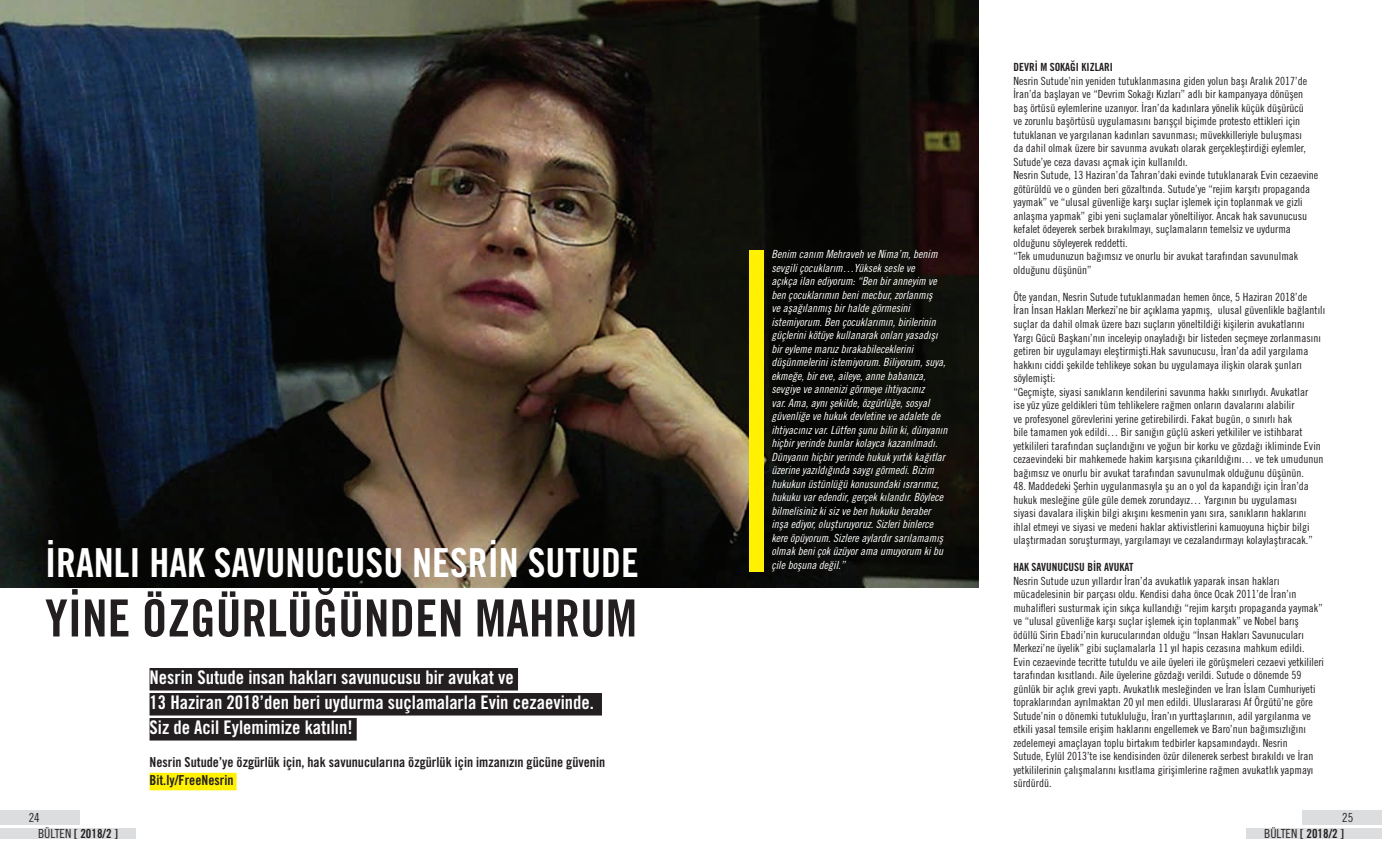
<style>
.page{position:relative;width:1382px;height:851px;background:#fff}
.page>*{position:absolute;margin:0;border:0;box-sizing:border-box;transform-origin:0 0}
.t1{font:51.25px "Trade Gothic LT Std Bd Cn 20";color:#231f20}
.t2{font:40px "Trade Gothic LT Std Bd Cn 20";color:#fff}
.t3{font:18.75px/25px "Trade Gothic LT Std Bd Cn 20";color:#fff}
.t4{font:13.75px/18px "Trade Gothic LT Std Bd Cn 20";color:#231f20}
.t5{font:12.5px "Trade Gothic LT Std Bd Cn 20";color:#231f20}
.t6{font:12.5px "Trade Gothic LT Std Cn 18";color:#231f20}
.t7{font:11.25px/13.5px "Trade Gothic LT Std Cn 18";color:#231f20}
.t8{font:11.25px/13.5px "Trade Gothic LT Std Cn 18 Obl";color:#fff}
.t9{font:11.25px "Trade Gothic LT Std Bd Cn 20";color:#231f20}
.s1{font-family:"Trade Gothic LT Std Cn 18"}
</style>
<div class="page">
<div style="left:0;top:828px;width:136px;height:11px;background:#dcdddf"></div>
<div style="left:0;top:810px;width:79px;height:15px;background:#dcdddf"></div>
<div style="left:1246px;top:828px;width:136px;height:11px;background:#dcdddf"></div>
<div style="left:1303px;top:810px;width:79px;height:15px;background:#dcdddf"></div>
<img style="left:0;top:0;width:978px;height:587px">
<div style="left:150px;top:668px;width:368px;height:22px;background:#231f20"></div>
<div style="left:150px;top:693px;width:452px;height:22px;background:#231f20"></div>
<div style="left:150px;top:718px;width:207px;height:22px;background:#231f20"></div>
<div style="left:150px;top:772px;width:87px;height:18px;background:#fff101"></div>
<div style="left:749px;top:250px;width:14px;height:321px;background:#fff101"></div>
<h2 class="t2" style="left:45px;top:538px;width:595px">İRANLI HAK SAVUNUCUSU NESRİN SUTUDE</h2>
<h1 class="t1" style="left:45px;top:587px;width:594px">YİNE ÖZGÜRLÜĞÜNDEN MAHRUM</h1>
<h3 class="t3" style="left:150px;top:664px;width:446px">Nesrin Sutude insan hakları savunucusu bir avukat ve<br>13 Haziran 2018’den beri uydurma suçlamalarla Evin cezaevinde.<br>Siz de Acil Eylemimize katılın!</h3>
<p class="t4" style="left:150px;top:753px;width:457px">Nesrin Sutude’ye özgürlük için, hak savunucularına özgürlük için imzanızın gücüne güvenin<br>Bit.ly/FreeNesrin</p>
<p class="t6" style="left:29px;top:810px;width:13px">24</p>
<p class="t5" style="left:38px;top:826px;width:81px"><span class="s1">BÜLTEN</span> [ 2018/2 ]</p>
<p class="t8" style="left:771px;top:247px;width:177px">Benim canım Mehraveh ve Nima’m, benim sevgili çocuklarım…Yüksek sesle ve<br>açıkça ilan ediyorum: “Ben bir anneyim ve ben çocuklarımın beni mecbur, zorlanmış<br>ve aşağılanmış bir halde görmesini istemiyorum. Ben çocuklarımın, birilerinin güçlerini kötüye kullanarak onları yasadışı bir eyleme maruz bırakabileceklerini düşünmelerini istemiyorum. Biliyorum, suya, ekmeğe, bir eve, aileye, anne babanıza, sevgiye ve annenizi görmeye ihtiyacınız<br>var. Ama, aynı şekilde, özgürlüğe, sosyal güvenliğe ve hukuk devletine ve adalete de ihtiyacınız var. Lütfen şunu bilin ki, dünyanın hiçbir yerinde bunlar kolayca kazanılmadı.<br>Dünyanın hiçbir yerinde hukuk yırtık kağıtlar üzerine yazıldığında saygı görmedi. Bizim hukukun üstünlüğü konusundaki ısrarımız, hukuku var edendir, gerçek kılandır. Böylece bilmelisiniz ki siz ve ben hukuku beraber inşa ediyor, oluşturuyoruz. Sizleri binlerce kere öpüyorum. Sizlere aylardır sarılamamış olmak beni çok üzüyor ama umuyorum ki bu çile boşuna değil.”</p>
<p class="t9" style="left:1013px;top:60px;width:101px">DEVRİ M SOKAĞI KIZLARI</p>
<p class="t7" style="left:1013px;top:74px;width:306px">Nesrin Sutude’nin yeniden tutuklanmasına giden yolun başı Aralık 2017’de İran’da başlayan ve “Devrim Sokağı Kızları” adlı bir kampanyaya dönüşen baş örtüsü eylemlerine uzanıyor. İran’da kadınlara yönelik küçük düşürücü<br>ve zorunlu başörtüsü uygulamasını barışçıl biçimde protesto ettikleri için tutuklanan ve yargılanan kadınları savunması; müvekkilleriyle buluşması<br>da dahil olmak üzere bir savunma avukatı olarak gerçekleştirdiği eylemler, Sutude’ye ceza davası açmak için kullanıldı.<br>Nesrin Sutude, 13 Haziran’da Tahran’daki evinde tutuklanarak Evin cezaevine götürüldü ve o günden beri gözaltında. Sutude’ye “rejim karşıtı propaganda yaymak” ve “ulusal güvenliğe karşı suçlar işlemek için toplanmak ve gizli anlaşma yapmak” gibi yeni suçlamalar yöneltiliyor. Ancak hak savunucusu kefalet ödeyerek serbek bırakılmayı, suçlamaların temelsiz ve uydurma olduğunu söyleyerek reddetti.<br>“Tek umudunuzun bağımsız ve onurlu bir avukat tarafından savunulmak olduğunu düşünün”</p>
<p class="t7" style="left:1013px;top:290px;width:313px">Öte yandan, Nesrin Sutude tutuklanmadan hemen önce, 5 Haziran 2018’de İran İnsan Hakları Merkezi’ne bir açıklama yapmış, ulusal güvenlikle bağlantılı suçlar da dahil olmak üzere bazı suçların yöneltildiği kişilerin avukatlarını Yargı Gücü Başkanı’nın inceleyip onayladığı bir listeden seçmeye zorlanmasını getiren bir uygulamayı eleştirmişti.Hak savunucusu, İran’da adil yargılama hakkını ciddi şekilde tehlikeye sokan bu uygulamaya ilişkin olarak şunları söylemişti:<br>“Geçmişte, siyasi sanıkların kendilerini savunma hakkı sınırlıydı. Avukatlar<br>ise yüz yüze geldikleri tüm tehlikelere rağmen onların davalarını alabilir<br>ve profesyonel görevlerini yerine getirebilirdi. Fakat bugün, o sınırlı hak<br>bile tamamen yok edildi… Bir sanığın güçlü askeri yetkililer ve istihbarat yetkilileri tarafından suçlandığını ve yoğun bir korku ve gözdağı ikliminde Evin cezaevindeki bir mahkemede hakim karşısına çıkarıldığını… ve tek umudunun bağımsız ve onurlu bir avukat tarafından savunulmak olduğunu düşünün.</p>
<p class="t7" style="left:1013px;top:479px;width:301px">48. Maddedeki Şerhin uygulanmasıyla şu an o yol da kapandığı için İran’da hukuk mesleğine güle güle demek zorundayız… Yargının bu uygulaması siyasi davalara ilişkin bilgi akışını kesmenin yanı sıra, sanıkların haklarını ihlal etmeyi ve siyasi ve medeni haklar aktivistlerini kamuoyuna hiçbir bilgi ulaştırmadan soruşturmayı, yargılamayı ve cezalandırmayı kolaylaştıracak.”</p>
<p class="t9" style="left:1013px;top:560px;width:121px">HAK SAVUNUCUSU BİR AVUKAT</p>
<p class="t7" style="left:1013px;top:573px;width:312px">Nesrin Sutude uzun yıllardır İran’da avukatlık yaparak insan hakları mücadelesinin bir parçası oldu. Kendisi daha önce Ocak 2011’de İran’ın muhalifleri susturmak için sıkça kullandığı “rejim karşıtı propaganda yaymak” ve “ulusal güvenliğe karşı suçlar işlemek için toplanmak” ve Nobel barış ödüllü Sirin Ebadi’nin kurucularından olduğu “İnsan Hakları Savunucuları Merkezi’ne üyelik” gibi suçlamalarla 11 yıl hapis cezasına mahkum edildi.<br>Evin cezaevinde tecritte tutuldu ve aile üyeleri ile görüşmeleri cezaevi yetkilileri tarafından kısıtlandı. Aile üyelerine gözdağı verildi. Sutude o dönemde 59 günlük bir açlık grevi yaptı. Avukatlık mesleğinden ve İran İslam Cumhuriyeti topraklarından ayrılmaktan 20 yıl men edildi. Uluslararası Af Örgütü’ne göre Sutude’nin o dönemki tutukluluğu, İran’ın yurttaşlarının, adil yargılanma ve etkili yasal temsile erişim haklarını engellemek ve Baro’nun bağımsızlığını zedelemeyi amaçlayan toplu birtakım tedbirler kapsamındaydı. Nesrin<br>Sutude, Eylül 2013’te ise kendisinden özür dilenerek serbest bırakıldı ve İran yetkililerinin çalışmalarını kısıtlama girişimlerine rağmen avukatlık yapmayı sürdürdü.</p>
<p class="t6" style="left:1342px;top:810px;width:13px">25</p>
<p class="t5" style="left:1264px;top:826px;width:81px"><span class="s1">BÜLTEN</span> [ 2018/2 ]</p>
</div>
